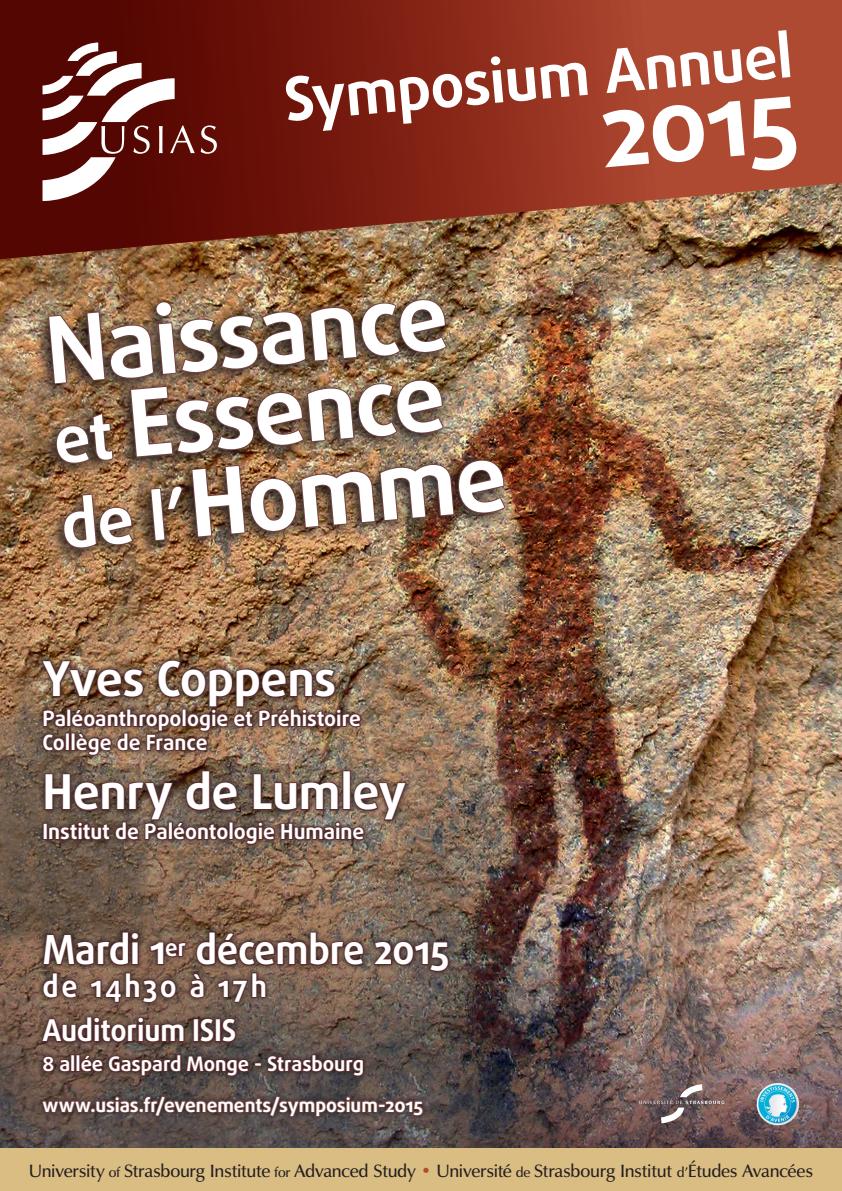
<style>
.page{position:relative;width:842px;height:1191px;background:#fff}
.page>*{position:absolute;margin:0;border:0;box-sizing:border-box;transform-origin:0 0}
.t1{font:700 101.3px "Daxline OT";color:#fff}
.t2{font:700 92.2px "Daxline OT";color:#fff}
.t3{font:700 60px "Daxline OT";color:#fff}
.t4{font:700 48px "Daxline OT";letter-spacing:-.01em;color:#fff}
.t5{font:700 40px "Daxline OT";letter-spacing:-.01em;color:#fff;scale:.95 1}
.t6{font:700 30px "Daxline OT";letter-spacing:-.005em;color:#fff;scale:.95 1}
.t7{font:700 30px "Daxline OT";letter-spacing:.085em;color:#fff;scale:.95 1}
.t8{font:700 21px "Daxline OT";color:#fff}
.t9{font:700 20px "Daxline OT";letter-spacing:-.005em;color:#fff}
.t10{font:700 19px "Daxline OT";color:#fff}
.t11{font:600 18px "Zapf Humanist 601 BT";letter-spacing:-.015em;color:#231f20}
.s1{font-size:64.8px}
.s2{font-size:14px}
.s3{color:#b04b34}
</style>
<div class="page">
<img style="left:0;top:260px;width:842px;height:612px">
<svg style="left:0;top:0;width:842px;height:260px;background:#883522"></svg>
<img style="left:635px;top:872px;width:207px;height:276px">
<img style="left:0;top:448px;width:635px;height:700px">
<div style="left:0;top:1148px;width:842px;height:43px;background:#dabd83"></div>
<svg style="left:639px;top:1084px;width:85px;height:39px;background:#7f6a68"></svg>
<svg style="left:201px;top:125px;width:16px;height:29px"></svg>
<svg style="left:43px;top:42px;width:152px;height:159px"></svg>
<div style="left:37px;top:926px;width:417px;height:156px;background:#231f20;opacity:.95"></div>
<svg style="left:371px;top:940px;width:79px;height:33px;background:#5a433f"></svg>
<svg style="left:42px;top:931px;width:323px;height:73px;background:#694c42"></svg>
<div style="left:37px;top:1090px;width:392px;height:32px;background:#231f20;opacity:.95"></div>
<svg style="left:40px;top:1015px;width:384px;height:116px;background:#5a4743"></svg>
<img style="left:755px;top:1081px;width:44px;height:45px">
<div style="left:37px;top:654px;width:374px;height:196px;background:#231f20;opacity:.95"></div>
<img style="left:40px;top:659px;width:322px;height:97px">
<div style="left:43px;top:822px;width:5px;height:18px;border:2px solid #602c2e"></div>
<svg style="left:44px;top:769px;width:364px;height:76px;background:#624a41"></svg>
<img style="left:32px;top:291px;width:481px;height:273px">
<img style="left:47px;top:299px;width:460px;height:249px">
<p class="t3" style="left:281px;top:60px;width:512px;rotate:-5deg">Symposium Annuel</p>
<p class="t1" style="left:594px;top:64px;width:200px;rotate:-5deg">2015</p>
<p class="t2" style="left:41px;top:290px;width:405px;rotate:-5deg">Naissance</p>
<p class="t2" style="left:48px;top:369px;width:395px;rotate:-5deg"><span class="s1">et</span> Essence</p>
<p class="t2" style="left:55px;top:454px;width:449px;rotate:-5deg"><span class="s1">de l’</span>Homme</p>
<p class="t4" style="left:43px;top:647px;width:295px">Yves Coppens</p>
<p class="t8" style="left:43px;top:704px;width:320px">Paléoanthropologie et Préhistoire</p>
<p class="t8" style="left:43px;top:728px;width:167px">Collège de France</p>
<p class="t4" style="left:43px;top:760px;width:365px">Henry de Lumley</p>
<p class="t8" style="left:43px;top:817px;width:323px">Institut de Paléontologie Humaine</p>
<p class="t5" style="left:43px;top:923px;width:430px">Mardi 1<sup>er</sup> décembre 2015</p>
<p class="t7" style="left:43px;top:966px;width:238px">de 14h30 à 17h</p>
<p class="t6" style="left:43px;top:1010px;width:206px">Auditorium ISIS</p>
<p class="t9" style="left:43px;top:1050px;width:323px">8 allée Gaspard Monge - Strasbourg</p>
<p class="t10" style="left:43px;top:1092px;width:382px">www.usias.fr/evenements/symposium-2015</p>
<p class="t11" style="left:29px;top:1159px;width:786px">University <span class="s2">of</span> Strasbourg Institute <span class="s2">for</span> Advanced Study <span class="s3">•</span> Université <span class="s2">de</span> Strasbourg Institut <span class="s2">d’</span>Études Avancées</p>
</div>
